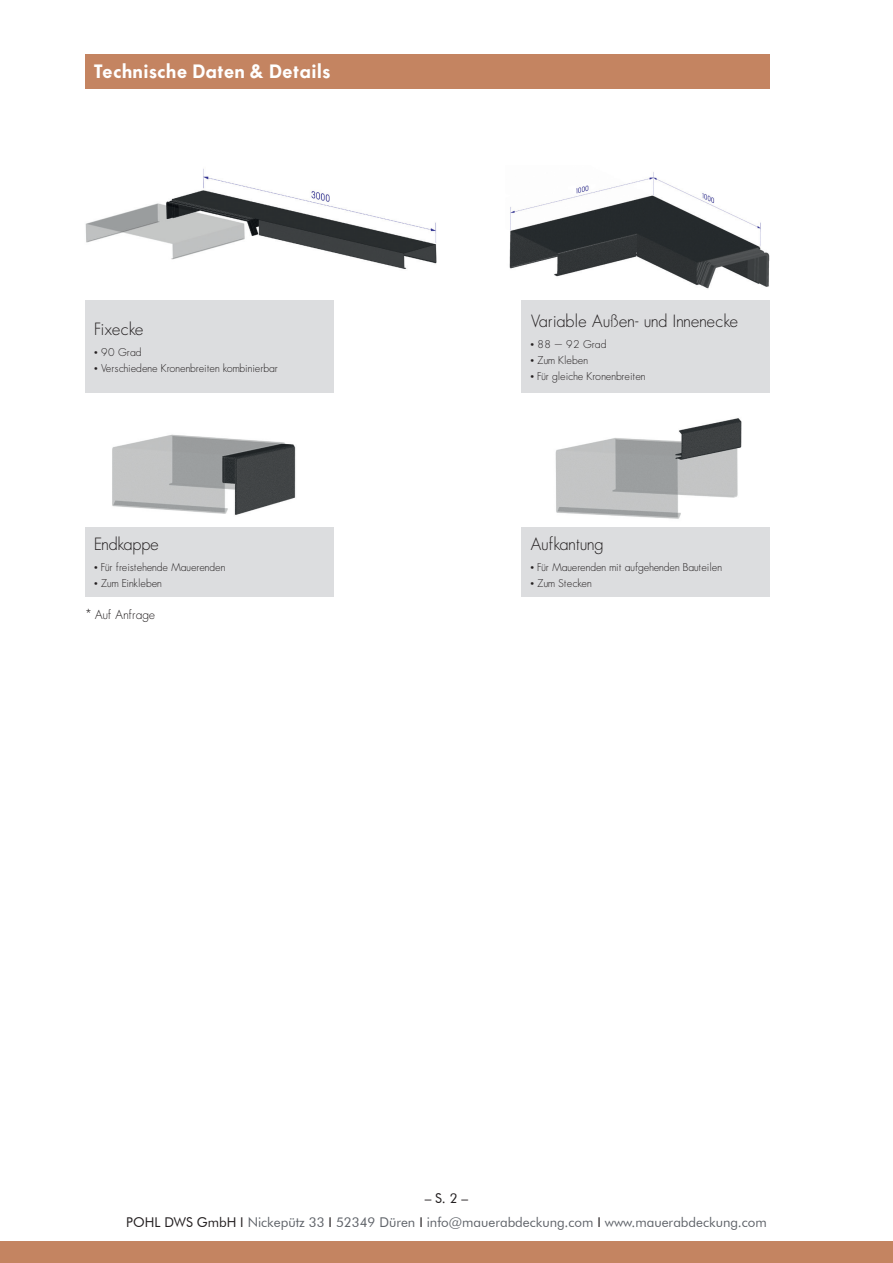
<style>
.page{position:relative;width:893px;height:1263px;background:#fff}
.page>*{position:absolute;margin:0;border:0;box-sizing:border-box;transform-origin:0 0}
.t1{font:600 18px "Futura ICG";letter-spacing:.01em;color:#fff}
.t2{font:300 16.5px "Futura ICG";color:#231f20}
.t3{font:13.5px/23.7px "Futura BT";color:#5f6369;text-align:center}
.t4{font:300 12px "Futura ICG";color:#231f20}
.t5{font:300 10.5px "Futura ICG";color:#231f20}
.s1{color:#231f20}
</style>
<div class="page">
<div style="left:0;top:1242px;width:893px;height:21px;background:#c48461"></div>
<img style="left:509px;top:172px;width:261px;height:117px">
<img style="left:555px;top:418px;width:187px;height:101px">
<div style="left:521px;top:300px;width:249px;height:93px;background:#dcdddf"></div>
<div style="left:521px;top:527px;width:249px;height:70px;background:#dcdddf"></div>
<div style="left:85px;top:300px;width:249px;height:93px;background:#dcdddf"></div>
<div style="left:85px;top:527px;width:249px;height:70px;background:#dcdddf"></div>
<img style="left:112px;top:434px;width:184px;height:81px">
<img style="left:85px;top:169px;width:352px;height:100px">
<div style="left:85px;top:54px;width:685px;height:34px;background:#c48461"></div>
<h1 class="t1" style="left:94px;top:60px;width:239px">Technische Daten &amp; Details</h1>
<h2 class="t2" style="left:94px;top:318px;width:51px">Fixecke</h2>
<p class="t5" style="left:94px;top:345px;width:49px">• 90 Grad</p>
<p class="t5" style="left:94px;top:361px;width:185px">• Verschiedene Kronenbreiten kombinierbar</p>
<h2 class="t2" style="left:94px;top:533px;width:66px">Endkappe</h2>
<p class="t5" style="left:94px;top:560px;width:133px">• Für freistehende Mauerenden</p>
<p class="t5" style="left:94px;top:576px;width:69px">• Zum Einkleben</p>
<p class="t4" style="left:86px;top:607px;width:71px">* Auf Anfrage</p>
<h2 class="t2" style="left:530px;top:310px;width:209px">Variable Außen- und Innenecke</h2>
<p class="t5" style="left:530px;top:337px;width:77px">• 88 – 92 Grad</p>
<p class="t5" style="left:530px;top:353px;width:59px">• Zum Kleben</p>
<p class="t5" style="left:530px;top:369px;width:117px">• Für gleiche Kronenbreiten</p>
<h2 class="t2" style="left:530px;top:533px;width:74px">Aufkantung</h2>
<p class="t5" style="left:530px;top:560px;width:193px">• Für Mauerenden mit aufgehenden Bauteilen</p>
<p class="t5" style="left:530px;top:576px;width:63px">• Zum Stecken</p>
<p class="t3" style="left:126px;top:1186px;width:642px"><span class="s1">– S. 2 –<br>POHL DWS GmbH I</span> Nickepütz 33 <span class="s1">I</span> 52349 Düren <span class="s1">I</span> info@mauerabdeckung.com <span class="s1">I</span> www.mauerabdeckung.com</p>
</div>
